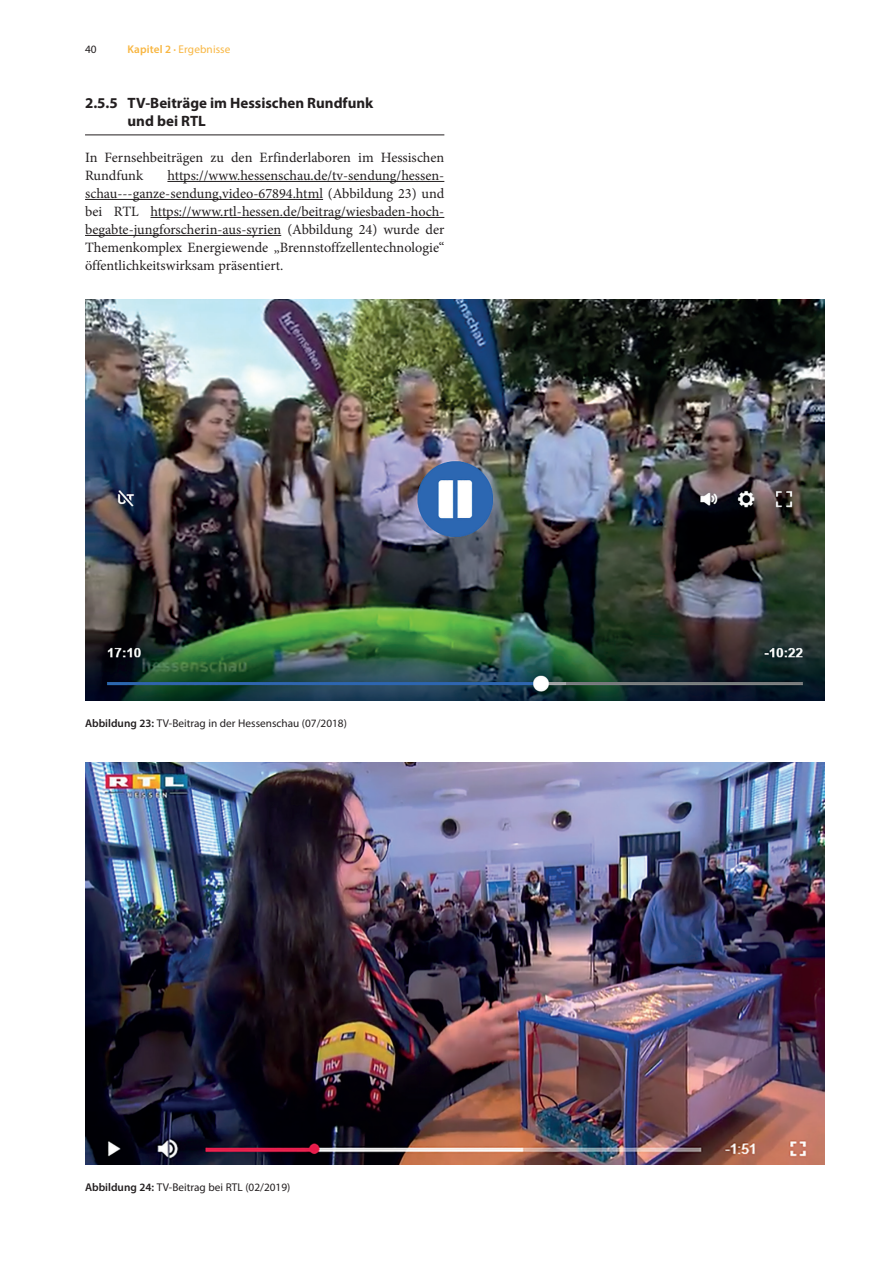
<style>
.page{position:relative;width:893px;height:1263px;background:#fff}
.page>*{position:absolute;margin:0;border:0;box-sizing:border-box;transform-origin:0 0}
.t1{font:700 15px/18px "Myriad Pro";color:#231f20}
.t2{font:14.25px/18px "Minion Pro";color:#231f20}
.t3{font:11.25px "Myriad Pro";color:#231f20}
.t4{font:11.25px "Myriad Pro";letter-spacing:.01em;color:#f8b641}
.s1{font-weight:600}
</style>
<div class="page">
<hr style="left:85px;top:135px;width:359px;height:1px;background:#231f20">
<hr style="left:167px;top:181px;width:277px;height:1px;background:#231f20">
<hr style="left:85px;top:199px;width:238px;height:1px;background:#231f20">
<hr style="left:150px;top:217px;width:294px;height:1px;background:#231f20">
<hr style="left:85px;top:235px;width:196px;height:1px;background:#231f20">
<img style="left:85px;top:763px;width:740px;height:401px">
<img style="left:85px;top:300px;width:740px;height:401px">
<p class="t3" style="left:85px;top:42px;width:13px">40</p>
<p class="t4" style="left:128px;top:42px;width:104px"><span class="s1">Kapitel 2 ·</span> Ergebnisse</p>
<p class="t1" style="left:128px;top:93px;width:247px;text-indent:-43px">2.5.5 TV-Beiträge im Hessischen Rundfunk und bei RTL</p>
<p class="t2" style="left:85px;top:149px;width:361px">In Fernsehbeiträgen zu den Erfinderlaboren im Hessischen<br>Rundfunk</p>
<p class="t2" style="left:85px;top:167px;width:361px;text-align:justify;text-indent:82px">https://www.hessenschau.de/tv-sendung/hessen&shy;schau---ganze-sendung,video-67894.html (Abbildung 23) und bei RTL https://www.rtl-hessen.de/beitrag/wiesbaden-hoch&shy;begabte-jungforscherin-aus-syrien (Abbildung 24) wurde der Themenkomplex Energiewende „Brennstoffzellentechnologie“ öffentlichkeitswirksam präsentiert.</p>
<p class="t3" style="left:85px;top:716px;width:263px"><span class="s1">Abbildung 23:</span> TV-Beitrag in der Hessenschau (07/2018)</p>
<p class="t3" style="left:85px;top:1180px;width:207px"><span class="s1">Abbildung 24:</span> TV-Beitrag bei RTL (02/2019)</p>
</div>
